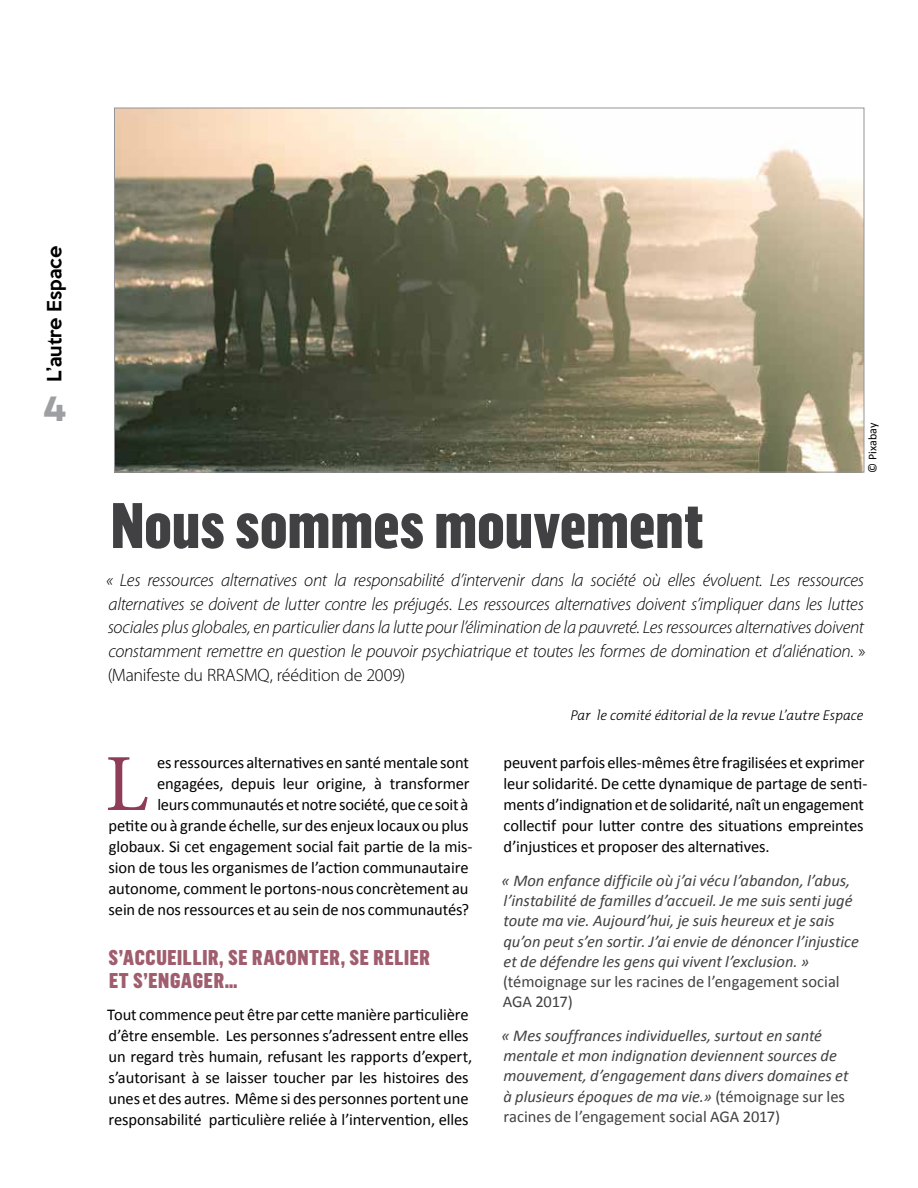
<style>
.page{position:relative;width:918px;height:1188px;background:#fff}
.page>*{position:absolute;margin:0;border:0;box-sizing:border-box;transform-origin:0 0}
.t1{font:81.15px "Minion Pro";color:#8e3c57}
.t2{font:900 63px "Flama Condensed";color:#414042}
.t3{font:700 36px "Campton";color:#9d9fa2}
.t4{font:900 21px/22.5px "Flama Condensed";letter-spacing:.03em;color:#9f5d6d}
.t5{font:italic 300 18px/24px "Myriad Pro";letter-spacing:-.015em;color:#000;text-align:justify}
.t6{font:500 18px "Keep Calm";color:#000}
.t7{font:16.5px/21px "Calibri";letter-spacing:-.01em;color:#000}
.t8{font:italic 16.5px/20.2px "Calibri";letter-spacing:-.005em;color:#414042}
.t9{font:16.5px/20.2px "Calibri";letter-spacing:-.005em;color:#414042}
.t10{font:italic 300 14.25px "The Mix";letter-spacing:-.005em;color:#000}
.t11{font:12px "Calibri";letter-spacing:.005em;color:#000}
.s1{font-style:inherit}
.s2{font-style:normal}
</style>
<div class="page">
<img style="left:116px;top:110px;width:746px;height:360px">
<p class="t6" style="left:39px;top:382px;width:138px;rotate:-90deg"><span class="s1">L’</span>autre Espace</p>
<h3 class="t3" style="left:43px;top:386px;width:25px">4</h3>
<p class="t11" style="left:865px;top:472px;width:52px;rotate:-90deg">© Pixabay</p>
<h2 class="t2" style="left:111px;top:485px;width:594px">Nous sommes mouvement</h2>
<p class="t5" style="left:106px;top:568px;width:761px">« Les ressources alternatives ont la responsabilité d’intervenir dans la société où elles évoluent. Les ressources alternatives se doivent de lutter contre les préjugés. Les ressources alternatives doivent s’impliquer dans les luttes sociales plus globales, en particulier dans la lutte pour l’élimination de la pauvreté. Les ressources alternatives doivent constamment remettre en question le pouvoir psychiatrique et toutes les formes de domination et d’aliénation. <span class="s2">» (Manifeste du RRASMQ, réédition de 2009)</span></p>
<p class="t10" style="left:571px;top:703px;width:294px">Par le comité éditorial de la revue L’autre Espace</p>
<h1 class="t1" style="left:105px;top:730px;width:45px">L</h1>
<p class="t7" style="left:108px;top:752px;width:366px;text-align:right">es ressources alternatives en santé mentale sont engagées, depuis leur origine, à transformer<br>leurs communautés et notre société, que ce soit à<br>petite ou à grande échelle, sur des enjeux locaux ou plus globaux. Si cet engagement social fait partie de la mis&shy;sion de tous les organismes de l’action communautaire autonome, comment le portons-nous concrètement au sein de nos ressources et au sein de nos communautés?</p>
<p class="t4" style="left:109px;top:946px;width:323px">S’ACCUEILLIR, SE RACONTER, SE RELIER<br>ET S’ENGAGER…</p>
<p class="t7" style="left:107px;top:1004px;width:366px">Tout commence peut être par cette manière particulière d’être ensemble. Les personnes s’adressent entre elles un regard très humain, refusant les rapports d’expert, s’autorisant à se laisser toucher par les histoires des unes et des autres. Même si des personnes portent une responsabilité particulière reliée à l’intervention, elles</p>
<p class="t7" style="left:503px;top:752px;width:366px">peuvent parfois elles-mêmes être fragilisées et exprimer leur solidarité. De cette dynamique de partage de senti&shy;ments d’indignation et de solidarité, naît un engagement collectif pour lutter contre des situations empreintes d’injustices et proposer des alternatives.</p>
<p class="t8" style="left:502px;top:870px;width:359px">« Mon enfance difficile où j’ai vécu l’abandon, l’abus, l’instabilité de familles d’accueil. Je me suis senti jugé toute ma vie. Aujourd’hui, je suis heureux et je sais qu’on peut s’en sortir. J’ai envie de dénoncer l’injustice et de défendre les gens qui vivent l’exclusion. »</p>
<p class="t9" style="left:503px;top:971px;width:338px">(témoignage sur les racines de l’engagement social<br>AGA 2017)</p>
<p class="t8" style="left:502px;top:1025px;width:349px">« Mes souffrances individuelles, surtout en santé mentale et mon indignation deviennent sources de mouvement, d’engagement dans divers domaines et à plusieurs époques de ma vie.» <span class="s2">(témoignage sur les racines de l’engagement social AGA 2017)</span></p>
</div>
